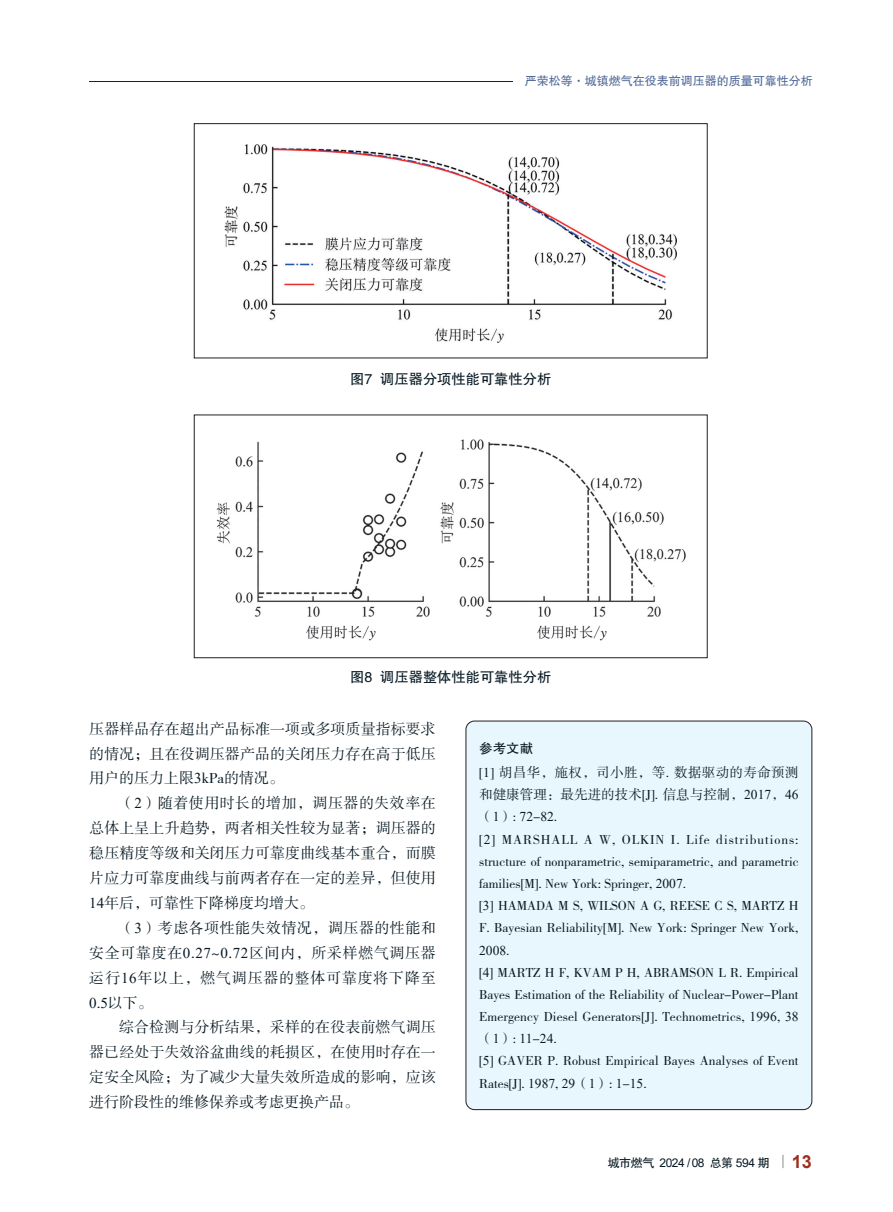
<style>
.page{position:relative;width:893px;height:1212px;background:#fff}
.page>*{position:absolute;margin:0;border:0;box-sizing:border-box;transform-origin:0 0}
.t1{font:15px/24.9px "FZSSJW GB1 0";letter-spacing:.005em;color:#071822;text-align:justify}
.t2{font:14.25px "FZHTJW GB1 0";color:#071822}
.t3{font:13.5px/22.2px "FZSSJW GB1 0";letter-spacing:.005em;color:#071822}
.t4{font:13.5px "Times New Roman";color:#071822}
.t5{font:13.5px "FZHTJW GB1 0";color:#071822}
.t6{font:12px "FZHTJW GB1 0";color:#516a98}
.t7{font:12px "Arial";letter-spacing:-.04em;color:#071822}
.s1{font-family:"Times New Roman"}
.s2{font-family:"FZSSJW GB1 0"}
.s3{font-family:"FZHTJW GB1 0"}
.s4{font-weight:700;font-size:18px;color:#9f2f1d}
</style>
<div class="page">
<svg style="left:782px;top:1155px;width:1px;height:13px"></svg>
<hr style="left:0;top:81px;width:812px;height:1px;background:#231f20">
<div style="left:0;top:72px;width:89px;height:19px;background:#fff"></div>
<div style="left:466px;top:721px;width:346px;height:388px;background:#e8f6fd;border-radius:9px"></div>
<div style="left:466px;top:721px;width:346px;height:389px;border:1px solid #231f20;border-radius:9px"></div>
<img style="left:225px;top:145px;width:452px;height:198px">
<img style="left:216px;top:440px;width:469px;height:200px">
<div style="left:194px;top:123px;width:513px;height:235px;border:1px solid #231f20"></div>
<div style="left:194px;top:415px;width:513px;height:243px;border:1px solid #231f20"></div>
<div style="left:513px;top:78px;width:380px;height:7px;background:#fff"></div>
<p class="t6" style="left:525px;top:74px;width:289px">严荣松等·城镇燃气在役表前调压器的质量可靠性分析</p>
<p class="t2" style="left:350px;top:371px;width:203px">图7 调压器分项性能可靠性分析</p>
<p class="t2" style="left:350px;top:669px;width:203px">图8 调压器整体性能可靠性分析</p>
<p class="t1" style="left:89px;top:717px;width:348px">压器样品存在超出产品标准一项或多项质量指标要求的情况；且在役调压器产品的关闭压力存在高于低压用户的压力上限<span class="s1">3</span>kPa的情况。</p>
<p class="t1" style="left:89px;top:791px;width:348px;text-indent:30px">（<span class="s1">2</span>）随着使用时长的增加，调压器的失效率在总体上呈上升趋势，两者相关性较为显著；调压器的稳压精度等级和关闭压力可靠度曲线基本重合，而膜片应力可靠度曲线与前两者存在一定的差异，但使用<span class="s1">14</span>年后，可靠性下降梯度均增大。</p>
<p class="t1" style="left:89px;top:916px;width:348px;text-indent:30px">（<span class="s1">3</span>）考虑各项性能失效情况，调压器的性能和安全可靠度在<span class="s1">0</span>.<span class="s1">27</span>~<span class="s1">0</span>.<span class="s1">72</span>区间内，所采样燃气调压器运行<span class="s1">16</span>年以上，燃气调压器的整体可靠度将下降至<span class="s1">0</span>.<span class="s1">5</span>以下。</p>
<p class="t1" style="left:89px;top:1016px;width:348px;text-indent:30px">综合检测与分析结果，采样的在役表前燃气调压器已经处于失效浴盆曲线的耗损区，在使用时存在一定安全风险；为了减少大量失效所造成的影响，应该进行阶段性的维修保养或考虑更换产品。</p>
<p class="t5" style="left:479px;top:740px;width:55px">参考文献</p>
<p class="t3" style="left:479px;top:762px;width:321px">[<span class="s1">1</span>] 胡昌华，施权，司小胜，等. 数据驱动的寿命预测和健康管理：最先进的技术[J]. 信息与控制，<span class="s1">2017</span>，<span class="s1">46</span>（<span class="s1">1</span>）: <span class="s1">72</span>-<span class="s1">82</span>.<br>[<span class="s1">2</span>] MARSHALL A W, OLKIN I. Life distributions: structure of nonparametric, semiparametric, and parametric families[M]. New York: Springer, <span class="s1">2007</span>.<br>[<span class="s1">3</span>] HAMADA M S, WILSON A G, REESE C S, MARTZ H F. Bayesian Reliability[M]. New York: Springer New York,</p>
<p class="t4" style="left:479px;top:940px;width:32px">2008<span class="s2">.</span></p>
<p class="t3" style="left:479px;top:962px;width:321px">[<span class="s1">4</span>] MARTZ H F, KVAM P H, ABRAMSON L R. Empirical Bayes Estimation of the Reliability of Nuclear-Power-Plant Emergency Diesel Generators[J]. Technometrics, <span class="s1">1996</span>, <span class="s1">38</span>（<span class="s1">1</span>）: <span class="s1">11</span>-<span class="s1">24</span>.<br>[<span class="s1">5</span>] GAVER P. Robust Empirical Bayes Analyses of Event Rates[J]. <span class="s1">1987</span>, <span class="s1">29</span>（<span class="s1">1</span>）: <span class="s1">1</span>-<span class="s1">15</span>.</p>
<p class="t7" style="left:608px;top:1154px;width:206px"><span class="s3">城市燃气</span> 2024 / 08 <span class="s3">总第</span> 594 <span class="s3">期</span> <span class="s4">13</span></p>
</div>
